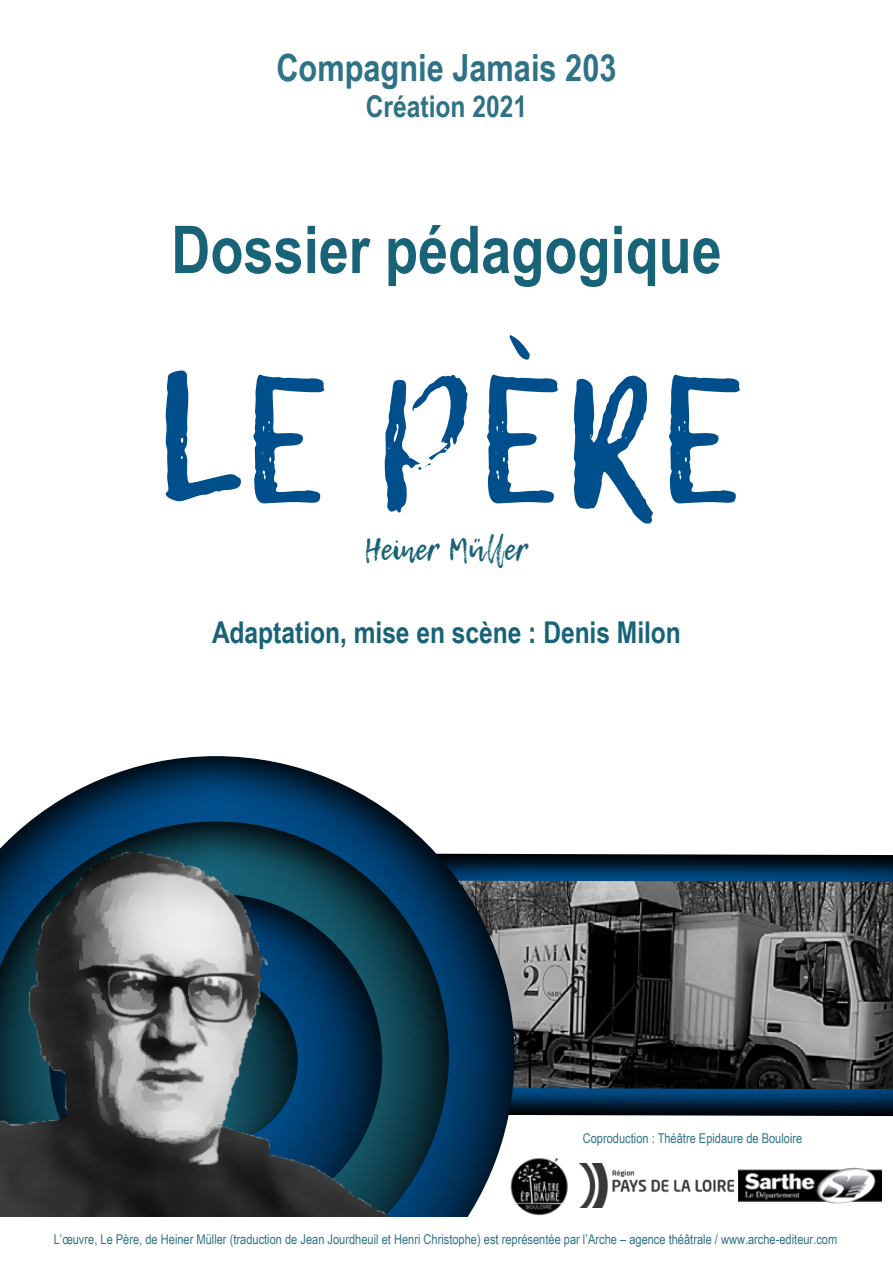
<style>
.page{position:relative;width:893px;height:1263px;background:#fff}
.page>*{position:absolute;margin:0;border:0;box-sizing:border-box;transform-origin:0 0}
.t1{font:178.2px "Lemon Tuesday";color:#004f8d}
.t2{font:700 66px "Arial Narrow";color:#186378}
.t3{font:700 37.5px "Arial Narrow";color:#2f7286}
.t4{font:700 30px "Arial Narrow";color:#186378}
.t5{font:700 30px "Arial Narrow";color:#2f7286}
.t6{font:30px "Lemon Tuesday";letter-spacing:-.005em;color:#186378}
.t7{font:13.5px "Arial Narrow";color:#2f7286}
</style>
<div class="page">
<img style="left:515px;top:883px;width:377px;height:203px">
<svg style="left:515px;top:1086px;width:378px;height:31px;background:#0f314d"></svg>
<svg style="left:515px;top:854px;width:378px;height:29px;background:#0a2f4c"></svg>
<svg style="left:31px;top:756px;width:484px;height:461px"></svg>
<svg style="left:0;top:820px;width:449px;height:397px;background:#103b57"></svg>
<img style="left:0;top:852px;width:416px;height:365px">
<img style="left:506px;top:1153px;width:62px;height:64px">
<img style="left:579px;top:1164px;width:154px;height:44px">
<img style="left:739px;top:1168px;width:142px;height:36px">
<h3 class="t3" style="left:276px;top:40px;width:342px">Compagnie Jamais 203</h3>
<h3 class="t5" style="left:366px;top:84px;width:163px">Création 2021</h3>
<h2 class="t2" style="left:171px;top:200px;width:552px">Dossier pédagogique</h2>
<h1 class="t1" style="left:153px;top:337px;width:588px">LE PÈRE</h1>
<h3 class="t6" style="left:364px;top:532px;width:165px">Heiner Müller</h3>
<h3 class="t4" style="left:212px;top:610px;width:470px">Adaptation, mise en scène : Denis Milon</h3>
<p class="t7" style="left:583px;top:1128px;width:221px">Coproduction : Théâtre Epidaure de Bouloire</p>
<p class="t7" style="left:54px;top:1229px;width:785px">L’œuvre, Le Père, de Heiner Müller (traduction de Jean Jourdheuil et Henri Christophe) est représentée par l’Arche – agence théâtrale / www.arche-editeur.com</p>
</div>
